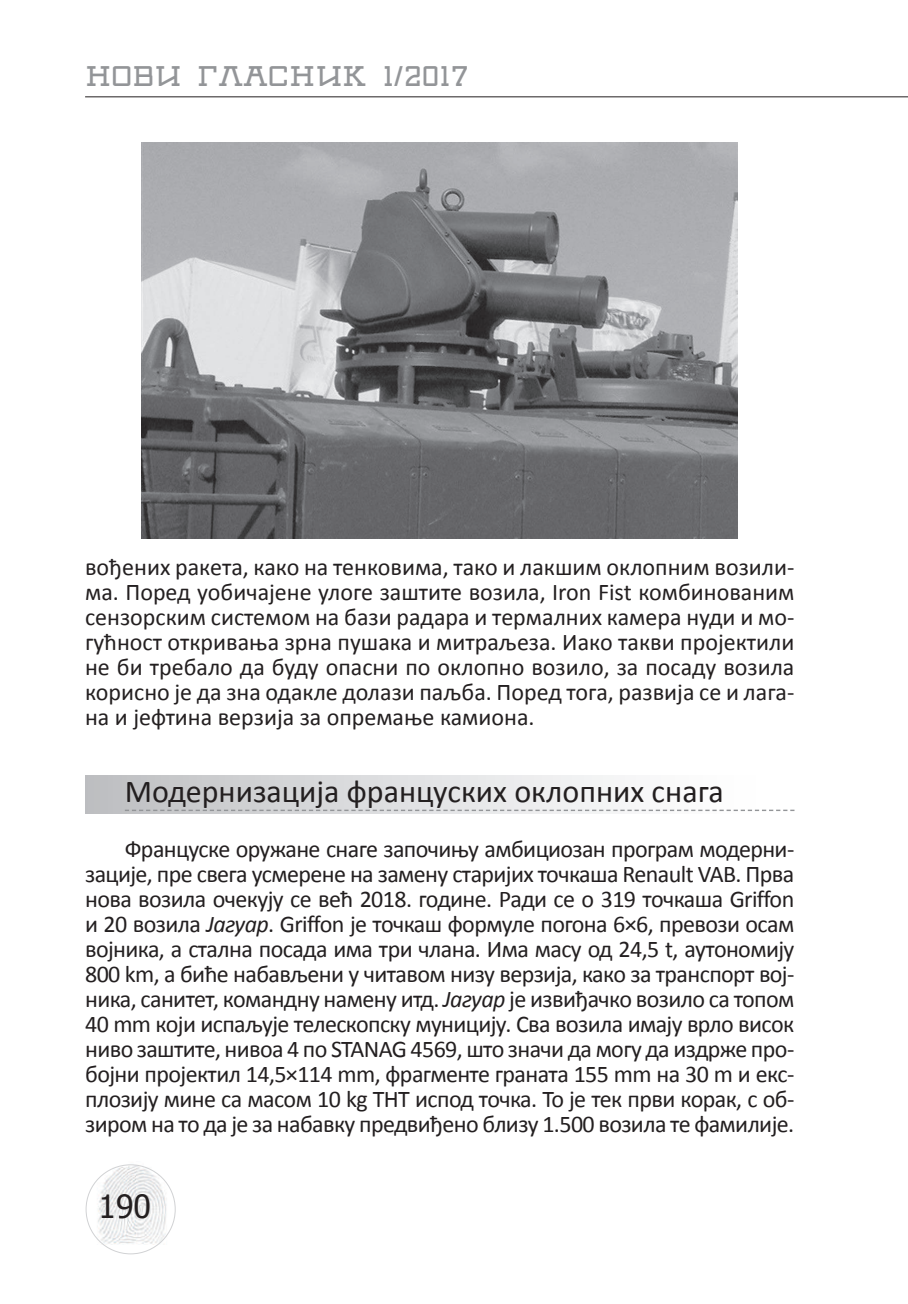
<style>
.page{position:relative;width:908px;height:1304px;background:#fff}
.page>*{position:absolute;margin:0;border:0;box-sizing:border-box;transform-origin:0 0}
.t1{font:32px "Calibri";color:#231f20}
.t2{font:32px "Tahoma";color:#231f20}
.t3{font:24px/25px "Calibri";letter-spacing:-.02em;color:#231f20;text-align:justify}
.t4{font:700 24px "Goliat Cirilica";color:#939598}
.s1{font-style:italic}
</style>
<div class="page">
<svg style="left:85px;top:775px;width:709px;height:38px"></svg>
<svg style="left:125px;top:810px;width:669px;height:1px"></svg>
<img style="left:142px;top:142px;width:595px;height:397px">
<img style="left:89px;top:1166px;width:83px;height:79px">
<hr style="left:85px;top:96px;width:822px;height:1px;background:#231f20">
<p class="t4" style="left:85px;top:65px;width:385px">NOVI GLASNIK 1/2017</p>
<p class="t3" style="left:85px;top:553px;width:710px">вођених ракета, како на тенковима, тако и лакшим оклопним возили&shy;ма. Поред уобичајене улоге заштите возила, Iron Fist комбинованим сензорским системом на бази радара и термалних камера нуди и мо&shy;гућност откривања зрна пушака и митраљеза. Иако такви пројектили не би требало да буду опасни по оклопно возило, за посаду возила корисно је да зна одакле долази паљба. Поред тога, развија се и лага&shy;на и јефтина верзија за опремање камиона.</p>
<h1 class="t1" style="left:125px;top:772px;width:600px">Модернизација француских оклопних снага</h1>
<p class="t3" style="left:85px;top:836px;width:710px;text-indent:40px">Француске оружане снаге започињу амбициозан програм модерни&shy;зације, пре свега усмерене на замену старијих точкаша Renault VAB. Прва нова возила очекују се већ 2018. године. Ради се о 319 точкаша Griffon и 20 возила <span class="s1">Јагуар</span>. Griffon је точкаш формуле погона 6×6, превози осам војника, а стална посада има три члана. Има масу од 24,5 t, аутономију 800 km, а биће набављени у читавом низу верзија, како за транспорт вој&shy;ника, санитет, командну намену итд. <span class="s1">Јагуар</span> је извиђачко возило са топом 40 mm који испаљује телескопску муницију. Сва возила имају врло висок ниво заштите, нивоа 4 по STANAG 4569, што значи да могу да издрже про&shy;бојни пројектил 14,5×114 mm, фрагменте граната 155 mm на 30 m и екс&shy;плозију мине са масом 10 kg ТНТ испод точка. То је тек први корак, с об&shy;зиром на то да је за набавку предвиђено близу 1.500 возила те фамилије.</p>
<h1 class="t2" style="left:99px;top:1184px;width:54px">190</h1>
</div>
